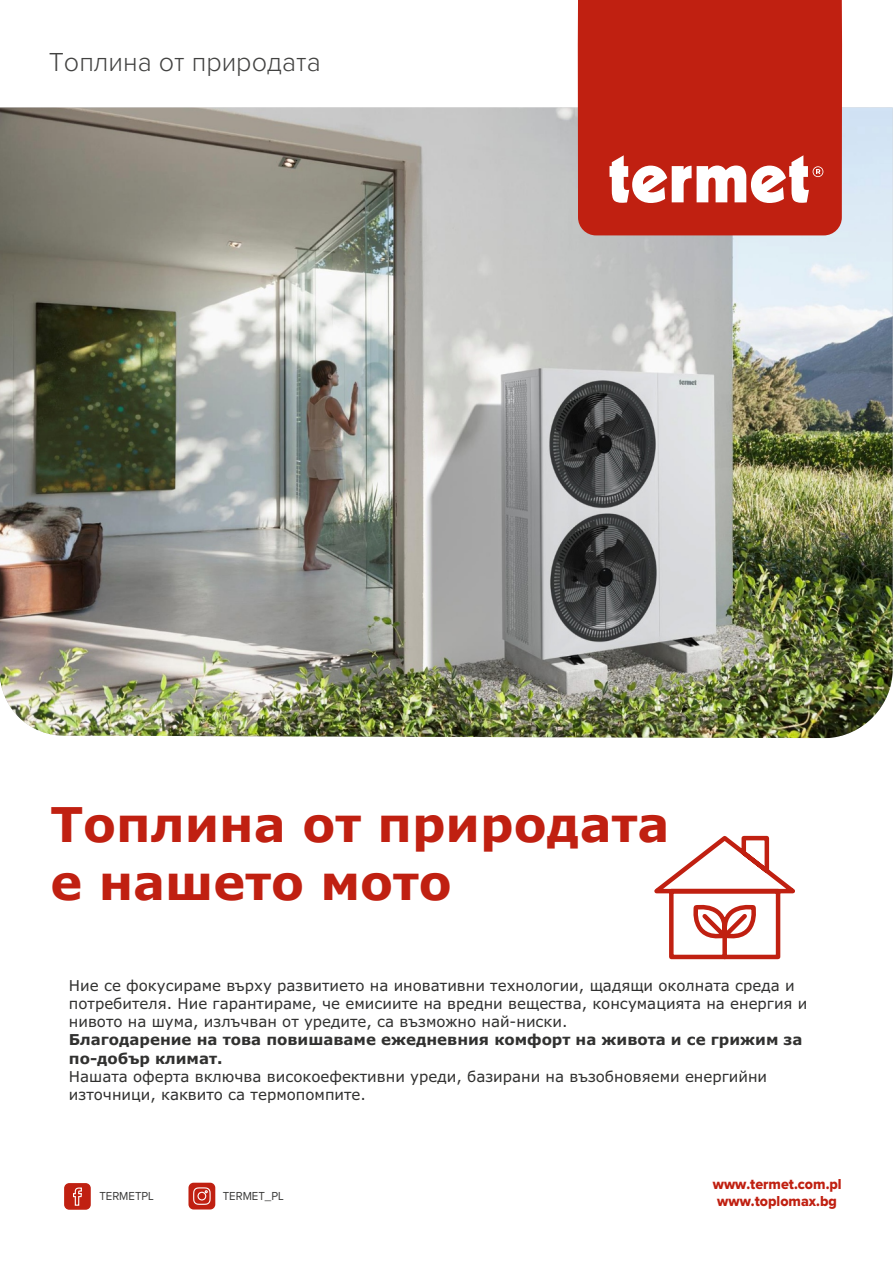
<style>
.page{position:relative;width:893px;height:1263px;background:#fff}
.page>*{position:absolute;margin:0;border:0;box-sizing:border-box;transform-origin:0 0}
.t1{font:700 48px/58.3px "Verdana";color:#c02011}
.t2{font:300 27px "Proxima Nova";color:#424241}
.t3{font:15px/18.3px "Verdana";color:#313130}
.t4{font:700 15px/18.3px "Verdana";color:#313130}
.t5{font:15px "Proxima Nova Extrabld";color:#c02011;scale:.95 1}
.t6{font:12px "Proxima Nova";color:#383837;scale:.95 1}
</style>
<div class="page">
<img style="left:0;top:108px;width:893px;height:629px">
<div style="left:577px;top:0;width:265px;height:235px;background:#c02011"></div>
<svg style="left:609px;top:155px;width:214px;height:48px"></svg>
<div style="left:188px;top:1183px;width:27px;height:26px;background:#c02011;border:2px solid #c02011;border-radius:4px"></div>
<svg style="left:193px;top:1187px;width:18px;height:18px"></svg>
<div style="left:65px;top:1184px;width:25px;height:25px;background:#c02011;border-radius:4px"></div>
<div style="left:64px;top:1183px;width:27px;height:27px;border:2px solid #c02011;border-radius:4px"></div>
<svg style="left:73px;top:1187px;width:9px;height:19px"></svg>
<svg style="left:654px;top:835px;width:141px;height:125px"></svg>
<h2 class="t2" style="left:49px;top:49px;width:273px">Топлина от природата</h2>
<h1 class="t1" style="left:50px;top:799px;width:621px">Топлина от природата е нашето мото</h1>
<p class="t3" style="left:69px;top:977px;width:740px">Ние се фокусираме върху развитието на иновативни технологии, щадящи околната среда и потребителя. Ние гарантираме, че емисиите на вредни вещества, консумацията на енергия и нивото на шума, излъчван от уредите, са възможно най-ниски.</p>
<p class="t4" style="left:69px;top:1032px;width:735px">Благодарение на това повишаваме ежедневния комфорт на живота и се грижим за по-добър климат.</p>
<p class="t3" style="left:69px;top:1068px;width:700px">Нашата оферта включва високоефективни уреди, базирани на възобновяеми енергийни източници, каквито са термопомпите.</p>
<p class="t5" style="left:713px;top:1177px;width:137px">www.termet.com.pl</p>
<p class="t6" style="left:99px;top:1190px;width:59px">TERMETPL</p>
<p class="t6" style="left:223px;top:1190px;width:66px">TERMET_PL</p>
<p class="t5" style="left:717px;top:1194px;width:127px">www.toplomax.bg</p>
</div>
